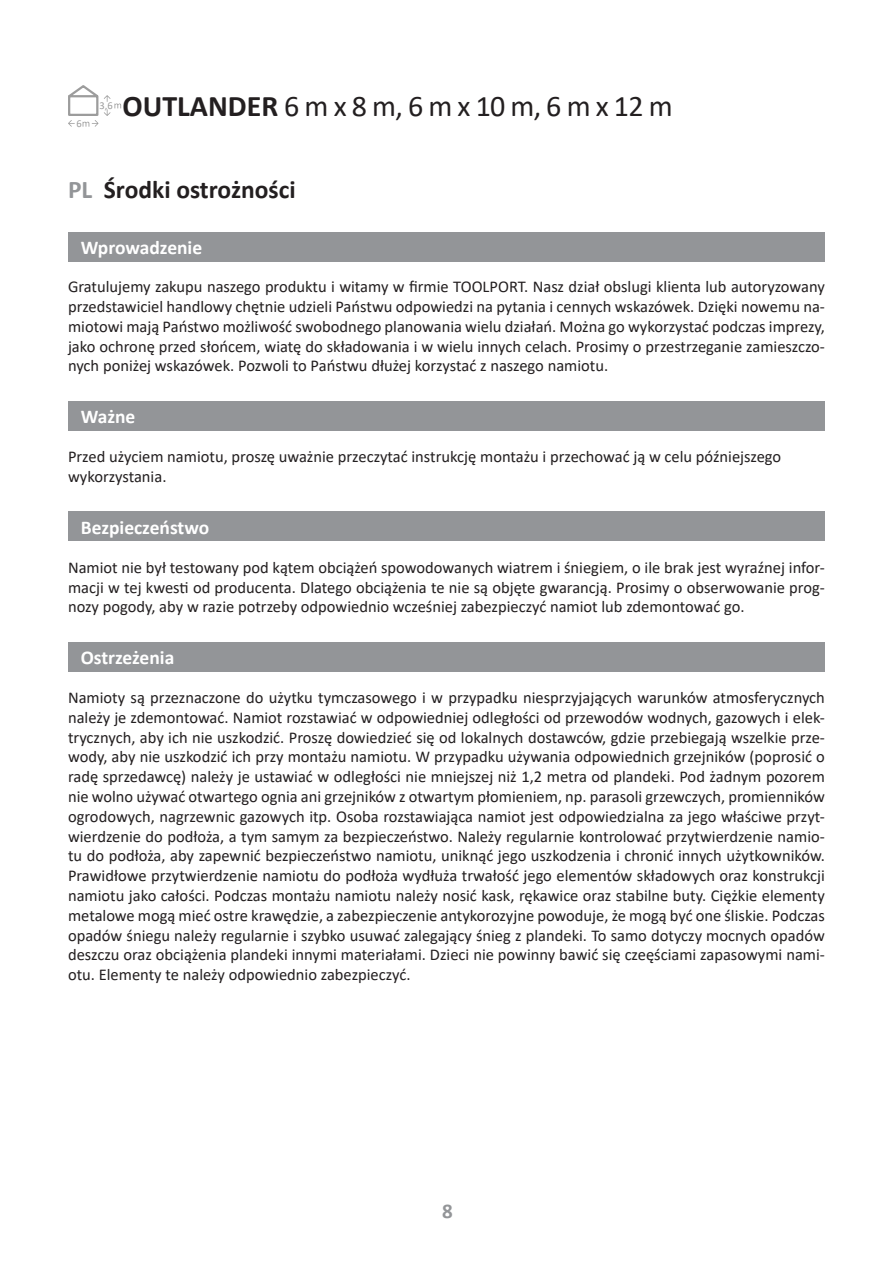
<style>
.page{position:relative;width:893px;height:1263px;background:#fff}
.page>*{position:absolute;margin:0;border:0;box-sizing:border-box;transform-origin:0 0}
.t1{font:30px "Calibri";color:#231f20}
.t2{font:700 25.5px "Calibri";color:#231f20}
.t3{font:700 21px "Calibri";color:#939598}
.t4{font:700 19.5px "Calibri";color:#fff}
.t5{font:16.5px/19.8px "Calibri";color:#231f20;text-align:justify}
.t6{font:10.5px "Calibri";color:#9c9c9c}
.s1{font-weight:700}
.s2{color:#939598}
</style>
<div class="page">
<svg style="left:68px;top:85px;width:53px;height:42px"></svg>
<div style="left:68px;top:232px;width:757px;height:30px;background:#939598"></div>
<div style="left:68px;top:401px;width:757px;height:30px;background:#939598"></div>
<div style="left:68px;top:511px;width:757px;height:30px;background:#939598"></div>
<div style="left:68px;top:642px;width:757px;height:30px;background:#939598"></div>
<p class="t6" style="left:76px;top:116px;width:7px">6</p>
<p class="t6" style="left:100px;top:98px;width:15px">3,6</p>
<h1 class="t1" style="left:122px;top:85px;width:552px"><span class="s1">OUTLANDER</span> 6 m x 8 m, 6 m x 10 m, 6 m x 12 m</h1>
<h2 class="t2" style="left:68px;top:171px;width:229px"><span class="s2">PL</span> Środki ostrożności</h2>
<p class="t4" style="left:81px;top:234px;width:123px">Wprowadzenie</p>
<p class="t5" style="left:68px;top:276px;width:758px">Gratulujemy zakupu naszego produktu i witamy w firmie TOOLPORT. Nasz dział obslugi klienta lub autoryzowany przedstawiciel handlowy chętnie udzieli Państwu odpowiedzi na pytania i cennych wskazówek. Dzięki nowemu na&shy;miotowi mają Państwo możliwość swobodnego planowania wielu działań. Można go wykorzystać podczas imprezy, jako ochronę przed słońcem, wiatę do składowania i w wielu innych celach. Prosimy o przestrzeganie zamieszczo&shy;nych poniżej wskazówek. Pozwoli to Państwu dłużej korzystać z naszego namiotu.</p>
<p class="t4" style="left:81px;top:403px;width:56px">Ważne</p>
<p class="t5" style="left:68px;top:446px;width:715px">Przed użyciem namiotu, proszę uważnie przeczytać instrukcję montażu i przechować ją w celu późniejszego wykorzystania.</p>
<p class="t4" style="left:81px;top:513px;width:130px">Bezpieczeństwo</p>
<p class="t5" style="left:68px;top:557px;width:758px">Namiot nie był testowany pod kątem obciążeń spowodowanych wiatrem i śniegiem, o ile brak jest wyraźnej infor&shy;macji w tej kwesti od producenta. Dlatego obciążenia te nie są objęte gwarancją. Prosimy o obserwowanie prog&shy;nozy pogody, aby w razie potrzeby odpowiednio wcześniej zabezpieczyć namiot lub zdemontować go.</p>
<p class="t4" style="left:81px;top:644px;width:95px">Ostrzeżenia</p>
<p class="t5" style="left:68px;top:687px;width:758px">Namioty są przeznaczone do użytku tymczasowego i w przypadku niesprzyjających warunków atmosferycznych należy je zdemontować. Namiot rozstawiać w odpowiedniej odległości od przewodów wodnych, gazowych i elek&shy;trycznych, aby ich nie uszkodzić. Proszę dowiedzieć się od lokalnych dostawców, gdzie przebiegają wszelkie prze&shy;wody, aby nie uszkodzić ich przy montażu namiotu. W przypadku używania odpowiednich grzejników (poprosić o radę sprzedawcę) należy je ustawiać w odległości nie mniejszej niż 1,2 metra od plandeki. Pod żadnym pozorem nie wolno używać otwartego ognia ani grzejników z otwartym płomieniem, np. parasoli grzewczych, promienników ogrodowych, nagrzewnic gazowych itp. Osoba rozstawiająca namiot jest odpowiedzialna za jego właściwe przyt&shy;wierdzenie do podłoża, a tym samym za bezpieczeństwo. Należy regularnie kontrolować przytwierdzenie namio&shy;tu do podłoża, aby zapewnić bezpieczeństwo namiotu, uniknąć jego uszkodzenia i chronić innych użytkowników.<br>Prawidłowe przytwierdzenie namiotu do podłoża wydłuża trwałość jego elementów składowych oraz konstrukcji namiotu jako całości. Podczas montażu namiotu należy nosić kask, rękawice oraz stabilne buty. Ciężkie elementy metalowe mogą mieć ostre krawędzie, a zabezpieczenie antykorozyjne powoduje, że mogą być one śliskie. Podczas opadów śniegu należy regularnie i szybko usuwać zalegający śnieg z plandeki. To samo dotyczy mocnych opadów deszczu oraz obciążenia plandeki innymi materiałami. Dzieci nie powinny bawić się czeęściami zapasowymi nami&shy;otu. Elementy te należy odpowiednio zabezpieczyć.</p>
<p class="t3" style="left:442px;top:1196px;width:12px">8</p>
</div>
